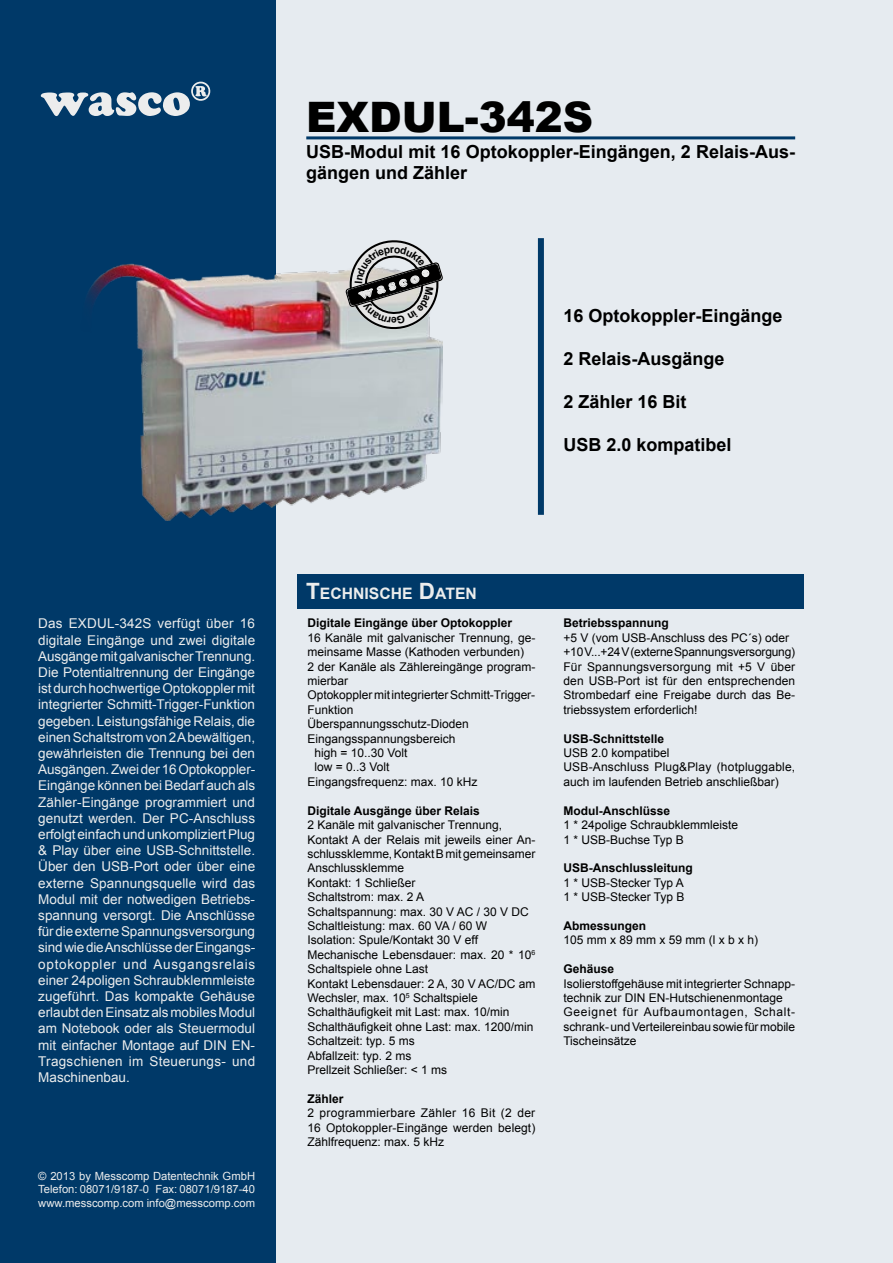
<style>
.page{position:relative;width:893px;height:1263px;background:#003968}
.page>*{position:absolute;margin:0;border:0;box-sizing:border-box;transform-origin:0 0}
.t1{font:900 42px "Arial";color:#000}
.t2{font:700 18px/21.6px "Arial";color:#000}
.t3{font:700 15.75px "Arial";color:#eceded}
.t4{font:13.65px "Cupertino Plain";color:#e6e6e6}
.t5{font:13.5px/16.2px "Arial";letter-spacing:.02em;color:#eceded;text-align:justify}
.t6{font:12px/14.4px "Arial";color:#000}
.t7{font:700 12px "Arial";color:#000}
.t8{font:11.25px/13.5px "Arial";color:#eceded;text-align:justify}
.t9{font:700 10.35px "Arial";color:#000}
.s1{font-size:22.5px}
</style>
<div class="page">
<div style="left:276px;top:0;width:617px;height:1263px;background:#e6ebf0"></div>
<svg style="left:41px;top:82px;width:169px;height:34px"></svg>
<div style="left:538px;top:238px;width:6px;height:277px;background:#003968"></div>
<hr style="left:306px;top:136px;width:489px;height:3px;background:#003968">
<div style="left:298px;top:574px;width:506px;height:34px;background:#003968"></div>
<img style="left:87px;top:264px;width:355px;height:257px">
<svg style="left:344px;top:240px;width:98px;height:93px"></svg>
<p class="t5" style="left:38px;top:616px;width:218px">Das EXDUL-342S verfügt über 16 digitale Eingänge und zwei digitale Ausgänge mit galvanischer Trennung.<br>Die Potentialtrennung der Eingänge ist durch hochwertige Optokoppler mit integrierter Schmitt-Trigger-Funktion gegeben. Leistungsfähige Relais, die einen Schaltstrom von 2 A bewältigen, gewährleisten die Trennung bei den Ausgängen. Zwei der 16 Optokoppler-Eingänge können bei Bedarf auch als Zähler-Eingänge programmiert und genutzt werden. Der PC-Anschluss erfolgt einfach und unkompliziert Plug &amp; Play über eine USB-Schnittstelle.<br>Über den USB-Port oder über eine externe Spannungsquelle wird das Modul mit der notwedigen Betriebs&shy;spannung versorgt. Die Anschlüsse für die externe Spannungsversorgung sind wie die Anschlüsse der Eingangs&shy;optokoppler und Ausgangsrelais einer 24poligen Schraubklemmleiste zugeführt. Das kompakte Gehäuse erlaubt den Einsatz als mobiles Modul am Notebook oder als Steuermodul mit einfacher Montage auf DIN EN-Tragschienen im Steuerungs- und Maschinenbau.</p>
<p class="t8" style="left:38px;top:1169px;width:218px">© 2013 by Messcomp Datentechnik GmbH Telefon: 08071/9187-0 Fax: 08071/9187-40 www.messcomp.com info@messcomp.com</p>
<h1 class="t1" style="left:306px;top:87px;width:289px">EXDUL-342S</h1>
<h2 class="t2" style="left:306px;top:141px;width:490px">USB-Modul mit 16 Optokoppler-Eingängen, 2 Relais-Aus&shy;gängen und Zähler</h2>
<p class="t4" style="left:357px;top:287px;width:75px;rotate:-17deg">wasco <sup>®</sup></p>
<p class="t9" style="left:397px;top:327px;width:7px;rotate:-180deg">e</p>
<h2 class="t2" style="left:563px;top:305px;width:221px">16 Optokoppler-Eingänge</h2>
<h2 class="t2" style="left:563px;top:349px;width:163px">2 Relais-Ausgänge</h2>
<h2 class="t2" style="left:563px;top:392px;width:125px">2 Zähler 16 Bit</h2>
<h2 class="t2" style="left:563px;top:435px;width:170px">USB 2.0 kompatibel</h2>
<h3 class="t3" style="left:306px;top:583px;width:172px"><span class="s1">T</span>ECHNISCHE <span class="s1">D</span>ATEN</h3>
<p class="t7" style="left:307px;top:615px;width:206px">Digitale Eingänge über Optokoppler</p>
<p class="t6" style="left:307px;top:631px;width:229px">16 Kanäle mit galvanischer Trennung, ge-</p>
<p class="t6" style="left:307px;top:645px;width:218px">meinsame Masse (Kathoden verbunden)</p>
<p class="t6" style="left:307px;top:659px;width:229px">2 der Kanäle als Zählereingänge program-</p>
<p class="t6" style="left:307px;top:674px;width:42px">mierbar</p>
<p class="t6" style="left:307px;top:688px;width:229px">Optokoppler mit integrierter Schmitt-Trigger-</p>
<p class="t6" style="left:307px;top:703px;width:48px">Funktion</p>
<p class="t6" style="left:307px;top:717px;width:163px">Überspannungsschutz-Dioden</p>
<p class="t6" style="left:307px;top:731px;width:150px">Eingangsspannungsbereich</p>
<p class="t6" style="left:314px;top:746px;width:95px">high = 10..30 Volt</p>
<p class="t6" style="left:314px;top:760px;width:77px">low = 0..3 Volt</p>
<p class="t6" style="left:307px;top:775px;width:172px">Eingangsfrequenz: max. 10 kHz</p>
<p class="t7" style="left:307px;top:802px;width:174px">Digitale Ausgänge über Relais</p>
<p class="t6" style="left:307px;top:818px;width:229px">2 Kanäle mit galvanischer Trennung,<br>Kontakt A der Relais mit jeweils einer An&shy;schlussklemme, Kontakt B mit gemeinsamer<br>Anschlussklemme<br>Kontakt: 1 Schließer<br>Schaltstrom: max. 2 A<br>Schaltspannung: max. 30 V AC / 30 V DC<br>Schaltleistung: max. 60 VA / 60 W<br>Isolation: Spule/Kontakt 30 V eff<br>Mechanische Lebensdauer: max. 20 * 10<sup>6<br></sup>Schaltspiele ohne Last<br>Kontakt Lebensdauer: 2 A, 30 V AC/DC am<br>Wechsler, max. 10<sup>5</sup> Schaltspiele<br>Schalthäufigkeit mit Last: max. 10/min<br>Schalthäufigkeit ohne Last: max. 1200/min<br>Schaltzeit: typ. 5 ms<br>Abfallzeit: typ. 2 ms<br>Prellzeit Schließer: &lt; 1 ms</p>
<p class="t7" style="left:307px;top:1090px;width:38px">Zähler</p>
<p class="t6" style="left:307px;top:1106px;width:229px;text-align:justify">2 programmierbare Zähler 16 Bit (2 der 16 Optokoppler-Eingänge werden belegt)<br>Zählfrequenz: max. 5 kHz</p>
<p class="t7" style="left:563px;top:615px;width:107px">Betriebsspannung</p>
<p class="t6" style="left:563px;top:631px;width:233px">+5 V (vom USB-Anschluss des PC´s) oder +10 V...+24 V (externe Spannungsversorgung)<br>Für Spannungsversorgung mit +5 V über den USB-Port ist für den entsprechenden Strombedarf eine Freigabe durch das Be&shy;triebssystem erforderlich!</p>
<p class="t7" style="left:563px;top:730px;width:102px">USB-Schnittstelle</p>
<p class="t6" style="left:563px;top:746px;width:233px">USB 2.0 kompatibel<br>USB-Anschluss Plug&amp;Play (hotpluggable, auch im laufenden Betrieb anschließbar)</p>
<p class="t7" style="left:563px;top:802px;width:108px">Modul-Anschlüsse</p>
<p class="t6" style="left:563px;top:818px;width:176px">1 * 24polige Schraubklemmleiste<br>1 * USB-Buchse Typ B</p>
<p class="t7" style="left:563px;top:860px;width:131px">USB-Anschlussleitung</p>
<p class="t6" style="left:563px;top:875px;width:123px">1 * USB-Stecker Typ A<br>1 * USB-Stecker Typ B</p>
<p class="t7" style="left:563px;top:918px;width:84px">Abmessungen</p>
<p class="t6" style="left:563px;top:933px;width:196px">105 mm x 89 mm x 59 mm (l x b x h)</p>
<p class="t7" style="left:563px;top:961px;width:52px">Gehäuse</p>
<p class="t6" style="left:563px;top:976px;width:233px">Isolierstoffgehäuse mit integrierter Schnapp&shy;technik zur DIN EN-Hutschienenmontage Geeignet für Aufbaumontagen, Schalt&shy;schrank- und Verteilereinbau sowie für mobile Tischeinsätze</p>
</div>
